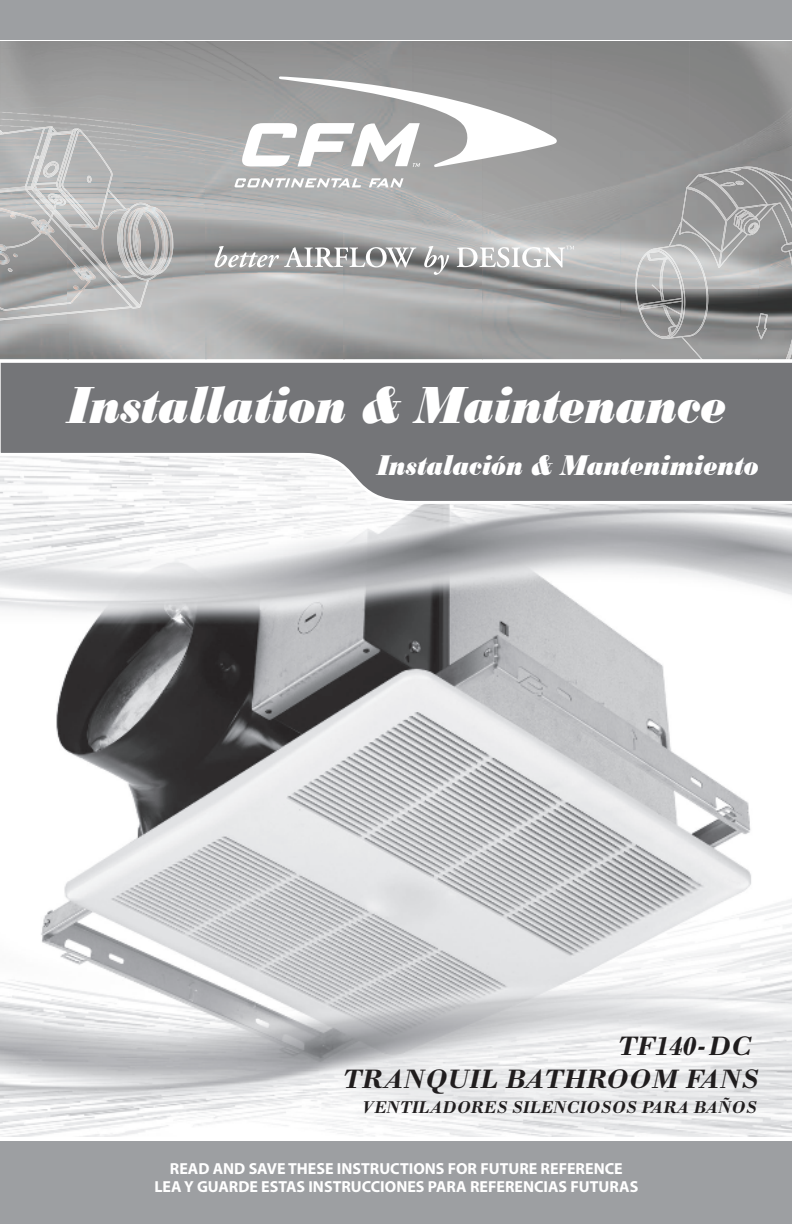
<style>
.page{position:relative;width:792px;height:1224px;background:#fff}
.page>*{position:absolute;margin:0;border:0;box-sizing:border-box;transform-origin:0 0}
.t1{font:italic 55px "Bodoni MT Black";color:#fff;scale:.8 1}
.t2{font:italic 30px "Bodoni MT Black";color:#fff;scale:.8 1}
.t3{font:italic 700 28px/33.6px "Bodoni";color:#201d1e;text-align:right}
.t4{font:italic 700 18px "Bodoni";color:#201d1e}
.t5{font:700 16px/18px "Myriad Pro";color:#fff;text-align:center}
</style>
<div class="page">
<svg style="left:0;top:42px;width:792px;height:318px;background:#a0a0a0"></svg>
<img style="left:0;top:504px;width:792px;height:633px">
<img style="left:759px;top:266px;width:33px;height:93px">
<img style="left:52px;top:130px;width:46px;height:65px">
<img style="left:687px;top:169px;width:42px;height:58px">
<img style="left:97px;top:195px;width:62px;height:13px">
<img style="left:5px;top:302px;width:66px;height:4px">
<img style="left:140px;top:280px;width:9px;height:26px">
<img style="left:133px;top:280px;width:7px;height:26px">
<img style="left:25px;top:135px;width:10px;height:53px">
<img style="left:25px;top:189px;width:11px;height:11px">
<img style="left:79px;top:280px;width:54px;height:28px">
<svg style="left:51px;top:126px;width:6px;height:5px"></svg>
<img style="left:0;top:126px;width:51px;height:9px">
<svg style="left:133px;top:306px;width:8px;height:3px"></svg>
<svg style="left:25px;top:186px;width:8px;height:4px"></svg>
<img style="left:0;top:187px;width:26px;height:2px">
<img style="left:0;top:189px;width:26px;height:4px">
<img style="left:0;top:306px;width:132px;height:14px">
<img style="left:157px;top:274px;width:14px;height:1px">
<img style="left:125px;top:274px;width:32px;height:6px">
<img style="left:126px;top:203px;width:25px;height:5px">
<img style="left:156px;top:208px;width:17px;height:66px">
<img style="left:166px;top:259px;width:4px;height:14px">
<img style="left:152px;top:208px;width:4px;height:67px">
<img style="left:130px;top:207px;width:22px;height:68px">
<img style="left:164px;top:259px;width:2px;height:14px">
<img style="left:153px;top:259px;width:11px;height:14px">
<img style="left:151px;top:258px;width:11px;height:14px">
<img style="left:125px;top:271px;width:9px;height:4px">
<img style="left:52px;top:161px;width:4px;height:16px">
<svg style="left:52px;top:164px;width:4px;height:11px"></svg>
<img style="left:35px;top:134px;width:17px;height:56px">
<img style="left:56px;top:135px;width:3px;height:54px">
<img style="left:36px;top:189px;width:23px;height:19px">
<img style="left:37px;top:188px;width:21px;height:2px">
<img style="left:36px;top:182px;width:21px;height:3px">
<img style="left:59px;top:135px;width:4px;height:55px">
<img style="left:62px;top:132px;width:17px;height:57px">
<img style="left:59px;top:190px;width:2px;height:18px">
<img style="left:61px;top:190px;width:2px;height:18px">
<img style="left:63px;top:188px;width:34px;height:20px">
<img style="left:98px;top:171px;width:15px;height:37px">
<img style="left:81px;top:130px;width:30px;height:42px">
<svg style="left:72px;top:128px;width:9px;height:4px"></svg>
<img style="left:51px;top:131px;width:21px;height:3px">
<img style="left:52px;top:132px;width:21px;height:3px">
<svg style="left:87px;top:176px;width:5px;height:7px"></svg>
<img style="left:107px;top:189px;width:19px;height:19px">
<img style="left:6px;top:200px;width:51px;height:8px">
<svg style="left:51px;top:196px;width:11px;height:8px"></svg>
<svg style="left:0;top:130px;width:4px;height:5px"></svg>
<img style="left:739px;top:167px;width:20px;height:2px">
<img style="left:667px;top:339px;width:35px;height:20px">
<img style="left:698px;top:175px;width:31px;height:46px">
<img style="left:756px;top:231px;width:36px;height:35px">
<svg style="left:784px;top:339px;width:8px;height:21px"></svg>
<img style="left:785px;top:341px;width:6px;height:18px">
<img style="left:729px;top:169px;width:63px;height:62px">
<img style="left:635px;top:218px;width:63px;height:121px">
<img style="left:698px;top:231px;width:58px;height:64px">
<img style="left:698px;top:295px;width:70px;height:45px">
<svg style="left:215px;top:246px;width:201px;height:21px"></svg>
<svg style="left:424px;top:246px;width:25px;height:29px"></svg>
<svg style="left:457px;top:246px;width:117px;height:22px"></svg>
<svg style="left:234px;top:178px;width:127px;height:9px"></svg>
<svg style="left:369px;top:178px;width:35px;height:9px"></svg>
<svg style="left:242px;top:76px;width:315px;height:91px"></svg>
<svg style="left:0;top:362px;width:792px;height:142px;background:#8b8c8f"></svg>
<div style="left:0;top:0;width:792px;height:41px;background:#9d9fa2"></div>
<div style="left:0;top:1141px;width:792px;height:83px;background:#9d9fa2"></div>
<img style="left:0;top:208px;width:155px;height:63px">
<svg style="left:652px;top:284px;width:11px;height:10px"></svg>
<img style="left:70px;top:271px;width:55px;height:32px">
<h1 class="t1" style="left:68px;top:373px;width:824px">Installation &amp; Maintenance</h1>
<h2 class="t2" style="left:377px;top:447px;width:478px">Instalación &amp; Mantenimiento</h2>
<h3 class="t3" style="left:342px;top:1029px;width:418px">TF140-DC<br>TRANQUIL BATHROOM FANS</h3>
<p class="t4" style="left:362px;top:1096px;width:396px">VENTILADORES SILENCIOSOS PARA BAÑOS</p>
<p class="t5" style="left:154px;top:1160px;width:485px">READ AND SAVE THESE INSTRUCTIONS FOR FUTURE REFERENCE<br>LEA Y GUARDE ESTAS INSTRUCCIONES PARA REFERENCIAS FUTURAS</p>
</div>
